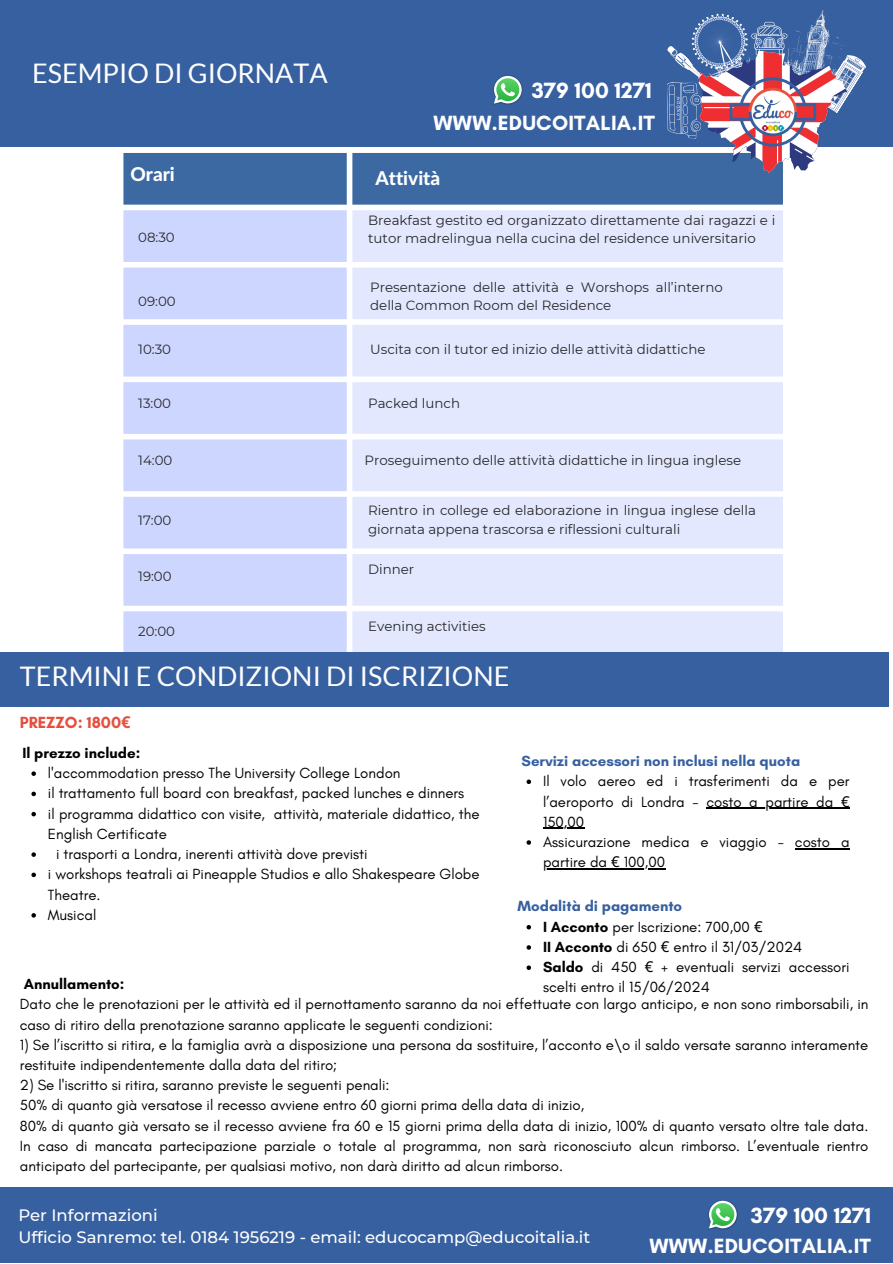
<style>
.page{position:relative;width:893px;height:1264px;background:#fff}
.page>*{position:absolute;margin:0;border:0;box-sizing:border-box;transform-origin:0 0}
.t1{font:27px "Lato";color:#fefdfe}
.t2{font:700 22.5px "Glacial Indifference";color:#fff}
.t3{font:700 21px "Glacial Indifference";letter-spacing:.01em;color:#fefdfe}
.t4{font:800 19.05px "Lato Latin";color:#fff}
.t5{font:500 16.5px "Montserrat";color:#fff}
.t6{font:700 16.5px "Glacial Indifference";color:#e64f3e}
.t7{font:15px/20.2px "Glacial Indifference";color:#000}
.t8{font:700 15px "Glacial Indifference";color:#3760a0}
.t9{font:700 15px "Glacial Indifference";color:#000}
.t10{font:13.35px/18.5px "Montserrat";color:#282828}
.s1{font-family:"Noto Sans"}
.s2{font-weight:700}
</style>
<div class="page">
<div style="left:0;top:1187px;width:892px;height:75px;background:#3760a0"></div>
<svg style="left:123px;top:210px;width:224px;height:443px;background:#d1d9fe"></svg>
<svg style="left:352px;top:210px;width:430px;height:443px;background:#e5e9fe"></svg>
<svg style="left:31px;top:771px;width:5px;height:5px"></svg>
<svg style="left:31px;top:791px;width:5px;height:5px"></svg>
<svg style="left:31px;top:812px;width:5px;height:4px"></svg>
<svg style="left:31px;top:852px;width:5px;height:4px"></svg>
<svg style="left:31px;top:872px;width:5px;height:5px"></svg>
<svg style="left:31px;top:913px;width:5px;height:4px"></svg>
<svg style="left:526px;top:779px;width:5px;height:5px"></svg>
<hr style="left:706px;top:807px;width:143px;height:1px;background:#000">
<hr style="left:543px;top:827px;width:41px;height:2px;background:#000">
<svg style="left:526px;top:840px;width:5px;height:4px"></svg>
<hr style="left:794px;top:848px;width:55px;height:1px;background:#000">
<hr style="left:543px;top:868px;width:122px;height:1px;background:#000">
<div style="left:0;top:0;width:892px;height:146px;background:#3760a0"></div>
<svg style="left:123px;top:10px;width:745px;height:195px"></svg>
<img style="left:708px;top:1208px;width:30px;height:21px">
<svg style="left:708px;top:1200px;width:28px;height:28px"></svg>
<svg style="left:526px;top:925px;width:5px;height:4px"></svg>
<svg style="left:526px;top:945px;width:5px;height:4px"></svg>
<svg style="left:526px;top:965px;width:5px;height:4px"></svg>
<div style="left:0;top:653px;width:888px;height:54px;background:#3760a0"></div>
<p class="t1" style="left:32px;top:56px;width:297px">ESEMPIO DI GIORNATA</p>
<p class="t2" style="left:531px;top:76px;width:122px">379 100 1271</p>
<p class="t3" style="left:433px;top:110px;width:223px">WWW.EDUCOITALIA.IT</p>
<p class="t4" style="left:130px;top:166px;width:46px">Orari</p>
<p class="t4" style="left:375px;top:169px;width:66px">Attività</p>
<p class="t10" style="left:138px;top:228px;width:38px">08:30</p>
<p class="t10" style="left:138px;top:292px;width:39px">09:00</p>
<p class="t10" style="left:138px;top:340px;width:34px">10:30</p>
<p class="t10" style="left:138px;top:393px;width:34px">13:00</p>
<p class="t10" style="left:138px;top:451px;width:36px">14:00</p>
<p class="t10" style="left:138px;top:510px;width:35px">17:00</p>
<p class="t10" style="left:138px;top:567px;width:35px">19:00</p>
<p class="t10" style="left:138px;top:621px;width:38px">20:00</p>
<p class="t10" style="left:368px;top:211px;width:409px">Breakfast gestito ed organizzato direttamente dai ragazzi e i tutor madrelingua nella cucina del residence universitario</p>
<p class="t10" style="left:370px;top:278px;width:354px">Presentazione delle attività e Worshops all’interno della Common Room del Residence</p>
<p class="t10" style="left:370px;top:340px;width:337px">Uscita con il tutor ed inizio delle attività didattiche</p>
<p class="t10" style="left:368px;top:393px;width:93px">Packed lunch</p>
<p class="t10" style="left:364px;top:451px;width:378px">Proseguimento delle attività didattiche in lingua inglese</p>
<p class="t10" style="left:368px;top:501px;width:389px">Rientro in college ed elaborazione in lingua inglese della giornata appena trascorsa e riflessioni culturali</p>
<p class="t10" style="left:368px;top:559px;width:48px">Dinner</p>
<p class="t10" style="left:368px;top:617px;width:119px">Evening activities</p>
<p class="t1" style="left:20px;top:659px;width:491px">TERMINI E CONDIZIONI DI ISCRIZIONE</p>
<p class="t6" style="left:20px;top:712px;width:112px">PREZZO: 1800<span class="s1">€</span></p>
<p class="t9" style="left:22px;top:743px;width:119px">Il prezzo include:</p>
<p class="t7" style="left:48px;top:762px;width:354px">l'accommodation presso The University College London</p>
<p class="t7" style="left:48px;top:783px;width:418px">il trattamento full board con breakfast, packed lunches e dinners</p>
<p class="t7" style="left:48px;top:803px;width:433px">il programma didattico con visite, attività, materiale didattico, the<br>English Certificate</p>
<p class="t7" style="left:56px;top:843px;width:313px">i trasporti a Londra, inerenti attività dove previsti</p>
<p class="t7" style="left:48px;top:864px;width:433px">i workshops teatrali ai Pineapple Studios e allo Shakespeare Globe<br>Theatre.</p>
<p class="t7" style="left:48px;top:904px;width:50px">Musical</p>
<p class="t8" style="left:521px;top:751px;width:280px">Servizi accessori non inclusi nella quota</p>
<p class="t7" style="left:543px;top:771px;width:308px;text-align:justify">Il volo aereo ed i trasferimenti da e per l’aeroporto di Londra - costo a partire da <span class="s1">€ </span>150,00</p>
<p class="t7" style="left:543px;top:831px;width:308px">Assicurazione medica e viaggio - costo a partire da <span class="s1">€</span> 100,00</p>
<p class="t8" style="left:517px;top:897px;width:166px">Modalità di pagamento</p>
<p class="t7" style="left:543px;top:916px;width:221px"><span class="s2">I Acconto</span> per Iscrizione: 700,00 <span class="s1">€</span></p>
<p class="t7" style="left:543px;top:936px;width:261px"><span class="s2">II Acconto</span> di 650 <span class="s1">€</span> entro il 31/03/2024</p>
<p class="t7" style="left:543px;top:956px;width:308px"><span class="s2">Saldo</span> di 450 <span class="s1">€</span> + eventuali servizi accessori</p>
<p class="t9" style="left:24px;top:974px;width:102px">Annullamento:</p>
<p class="t7" style="left:543px;top:977px;width:168px">scelti entro il 15/06/2024</p>
<p class="t7" style="left:20px;top:993px;width:850px">Dato che le prenotazioni per le attività ed il pernottamento saranno da noi effettuate con largo anticipo, e non sono rimborsabili, in caso di ritiro della prenotazione saranno applicate le seguenti condizioni:</p>
<p class="t7" style="left:20px;top:1034px;width:850px">1) Se l’iscritto si ritira, e la famiglia avrà a disposizione una persona da sostituire, l’acconto e\o il saldo versate saranno interamente restituite indipendentemente dalla data del ritiro;</p>
<p class="t7" style="left:20px;top:1074px;width:371px">2) Se l'iscritto si ritira, saranno previste le seguenti penali:</p>
<p class="t7" style="left:20px;top:1094px;width:566px">50% di quanto già versatose il recesso avviene entro 60 giorni prima della data di inizio,</p>
<p class="t7" style="left:20px;top:1115px;width:850px;text-align:justify">80% di quanto già versato se il recesso avviene fra 60 e 15 giorni prima della data di inizio, 100% di quanto versato oltre tale data.<br>In caso di mancata partecipazione parziale o totale al programma, non sarà riconosciuto alcun rimborso. L’eventuale rientro anticipato del partecipante, per qualsiasi motivo, non darà diritto ad alcun rimborso.</p>
<p class="t5" style="left:18px;top:1204px;width:141px">Per Informazioni</p>
<p class="t5" style="left:18px;top:1227px;width:573px">Ufficio Sanremo: tel. 0184 1956219 - email: educocamp@educoitalia.it</p>
<p class="t2" style="left:750px;top:1201px;width:122px">379 100 1271</p>
<p class="t3" style="left:649px;top:1233px;width:223px">WWW.EDUCOITALIA.IT</p>
</div>
